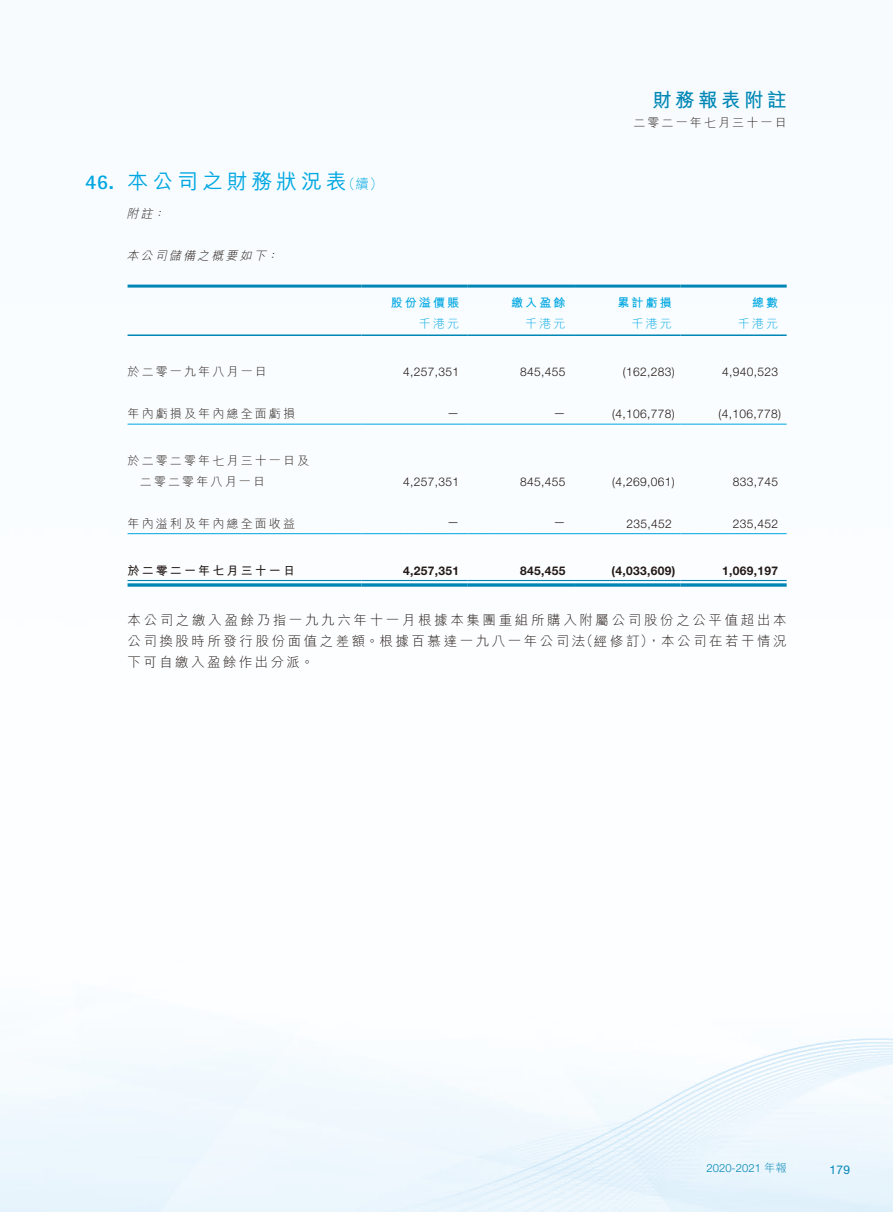
<style>
.page{position:relative;width:893px;height:1212px;background:#fff}
.page>*{position:absolute;margin:0;border:0;box-sizing:border-box;transform-origin:0 0}
.t1{font:500 21px "M Hei HK";letter-spacing:.18em;color:#00a7e2}
.t2{font:700 19.5px "M Hei HK";letter-spacing:.18em;color:#0087b5}
.t3{font:300 13.5px/21px "M Hei HK";letter-spacing:.185em;color:#231916;text-align:justify}
.t4{font:300 12px "Helvetica Neue LT Std";letter-spacing:.03em;color:#231916}
.t5{font:300 12px/21px "M Hei HK";letter-spacing:.18em;color:#231916}
.t6{font:700 12px "Helvetica Neue LT Std";letter-spacing:.03em;color:#231916}
.t7{font:700 12px "M Hei HK";letter-spacing:.18em;color:#00a7e2}
.t8{font:italic 300 12px "M Hei HK";color:#231916}
.t9{font:300 12px "M Hei HK";letter-spacing:.18em;color:#00a7e2}
.t10{font:700 12px "M Hei HK";letter-spacing:.18em;color:#231916}
.t11{font:12px "Helvetica Neue LT Std";color:#0087b5}
.t12{font:300 11.25px "Helvetica Neue LT Std";letter-spacing:.005em;color:#0087b5}
.s1{font-family:"Rotis Sans Serif Std";font-weight:700}
.s2{font-weight:300;font-size:13.5px}
.s3{font-family:"M Hei HK"}
</style>
<div class="page">
<img style="left:0;top:284px;width:893px;height:928px">
<hr style="left:128px;top:285px;width:233px;height:3px;background:#0087b5">
<hr style="left:361px;top:285px;width:107px;height:3px;background:#0087b5">
<hr style="left:468px;top:285px;width:106px;height:3px;background:#0087b5">
<hr style="left:574px;top:285px;width:106px;height:3px;background:#0087b5">
<hr style="left:680px;top:285px;width:107px;height:3px;background:#0087b5">
<hr style="left:128px;top:334px;width:233px;height:2px;background:#0087b5">
<hr style="left:361px;top:334px;width:107px;height:2px;background:#0087b5">
<hr style="left:468px;top:334px;width:106px;height:2px;background:#0087b5">
<hr style="left:574px;top:334px;width:106px;height:2px;background:#0087b5">
<hr style="left:680px;top:334px;width:107px;height:2px;background:#0087b5">
<hr style="left:128px;top:424px;width:233px;height:1px;background:#00a7e2">
<hr style="left:361px;top:424px;width:107px;height:1px;background:#00a7e2">
<hr style="left:468px;top:424px;width:106px;height:1px;background:#00a7e2">
<hr style="left:574px;top:424px;width:106px;height:1px;background:#00a7e2">
<hr style="left:680px;top:424px;width:107px;height:1px;background:#00a7e2">
<hr style="left:128px;top:533px;width:233px;height:1px;background:#00a7e2">
<hr style="left:361px;top:533px;width:107px;height:1px;background:#00a7e2">
<hr style="left:468px;top:533px;width:106px;height:1px;background:#00a7e2">
<hr style="left:574px;top:533px;width:106px;height:1px;background:#00a7e2">
<hr style="left:680px;top:533px;width:107px;height:1px;background:#00a7e2">
<hr style="left:128px;top:580px;width:233px;height:1px;background:#0087b5">
<svg style="left:128px;top:583px;width:233px;height:4px"></svg>
<hr style="left:361px;top:580px;width:107px;height:1px;background:#0087b5">
<svg style="left:361px;top:583px;width:107px;height:4px"></svg>
<hr style="left:468px;top:580px;width:106px;height:1px;background:#0087b5">
<svg style="left:468px;top:583px;width:106px;height:4px"></svg>
<hr style="left:574px;top:580px;width:106px;height:1px;background:#0087b5">
<svg style="left:574px;top:583px;width:106px;height:4px"></svg>
<hr style="left:680px;top:580px;width:107px;height:1px;background:#0087b5">
<svg style="left:680px;top:583px;width:107px;height:4px"></svg>
<h2 class="t2" style="left:652px;top:85px;width:136px">財務報表附註</h2>
<p class="t5" style="left:633px;top:112px;width:155px">二零二一年七月三十一日</p>
<h1 class="t1" style="left:85px;top:166px;width:299px"><span class="s1">46.</span> 本公司之財務狀況表<span class="s2">（續）</span></h1>
<p class="t8" style="left:126px;top:208px;width:43px">附註：</p>
<p class="t8" style="left:126px;top:250px;width:156px">本公司儲備之概要如下：</p>
<p class="t7" style="left:391px;top:294px;width:70px">股份溢價賬</p>
<p class="t7" style="left:511px;top:294px;width:56px">繳入盈餘</p>
<p class="t7" style="left:617px;top:294px;width:56px">累計虧損</p>
<p class="t7" style="left:752px;top:294px;width:28px">總數</p>
<p class="t9" style="left:419px;top:317px;width:42px">千港元</p>
<p class="t9" style="left:525px;top:317px;width:42px">千港元</p>
<p class="t9" style="left:632px;top:317px;width:42px">千港元</p>
<p class="t9" style="left:738px;top:317px;width:42px">千港元</p>
<p class="t5" style="left:128px;top:361px;width:141px">於二零一九年八月一日</p>
<p class="t4" style="left:403px;top:365px;width:58px">4,257,351</p>
<p class="t4" style="left:520px;top:365px;width:47px">845,455</p>
<p class="t4" style="left:623px;top:365px;width:53px">(162,283)</p>
<p class="t4" style="left:722px;top:365px;width:58px">4,940,523</p>
<p class="t5" style="left:128px;top:403px;width:169px">年內虧損及年內總全面虧損</p>
<p class="t4" style="left:447px;top:405px;width:13px">—</p>
<p class="t4" style="left:554px;top:405px;width:13px">—</p>
<p class="t4" style="left:612px;top:407px;width:64px">(4,106,778)</p>
<p class="t4" style="left:718px;top:407px;width:64px">(4,106,778)</p>
<p class="t5" style="left:140px;top:450px;width:171px;text-indent:-12px">於二零二零年七月三十一日及二零二零年八月一日</p>
<p class="t4" style="left:403px;top:474px;width:58px">4,257,351</p>
<p class="t4" style="left:520px;top:474px;width:47px">845,455</p>
<p class="t4" style="left:612px;top:474px;width:64px">(4,269,061)</p>
<p class="t4" style="left:733px;top:474px;width:47px">833,745</p>
<p class="t5" style="left:128px;top:513px;width:169px">年內溢利及年內總全面收益</p>
<p class="t4" style="left:447px;top:515px;width:13px">—</p>
<p class="t4" style="left:554px;top:515px;width:13px">—</p>
<p class="t4" style="left:626px;top:516px;width:47px">235,452</p>
<p class="t4" style="left:733px;top:516px;width:47px">235,452</p>
<p class="t10" style="left:128px;top:561px;width:169px">於二零二一年七月三十一日</p>
<p class="t6" style="left:403px;top:563px;width:58px">4,257,351</p>
<p class="t6" style="left:520px;top:563px;width:47px">845,455</p>
<p class="t6" style="left:612px;top:563px;width:65px">(4,033,609)</p>
<p class="t6" style="left:722px;top:563px;width:58px">1,069,197</p>
<p class="t3" style="left:128px;top:610px;width:661px">本公司之繳入盈餘乃指一九九六年十一月根據本集團重組所購入附屬公司股份之公平值超出本公司換股時所發行股份面值之差額。根據百慕達一九八一年公司法（經修訂），本公司在若干情況下可自繳入盈餘作出分派。</p>
<p class="t12" style="left:706px;top:1161px;width:82px">2020-2021 <span class="s3">年報</span></p>
<p class="t11" style="left:829px;top:1162px;width:22px">179</p>
</div>
